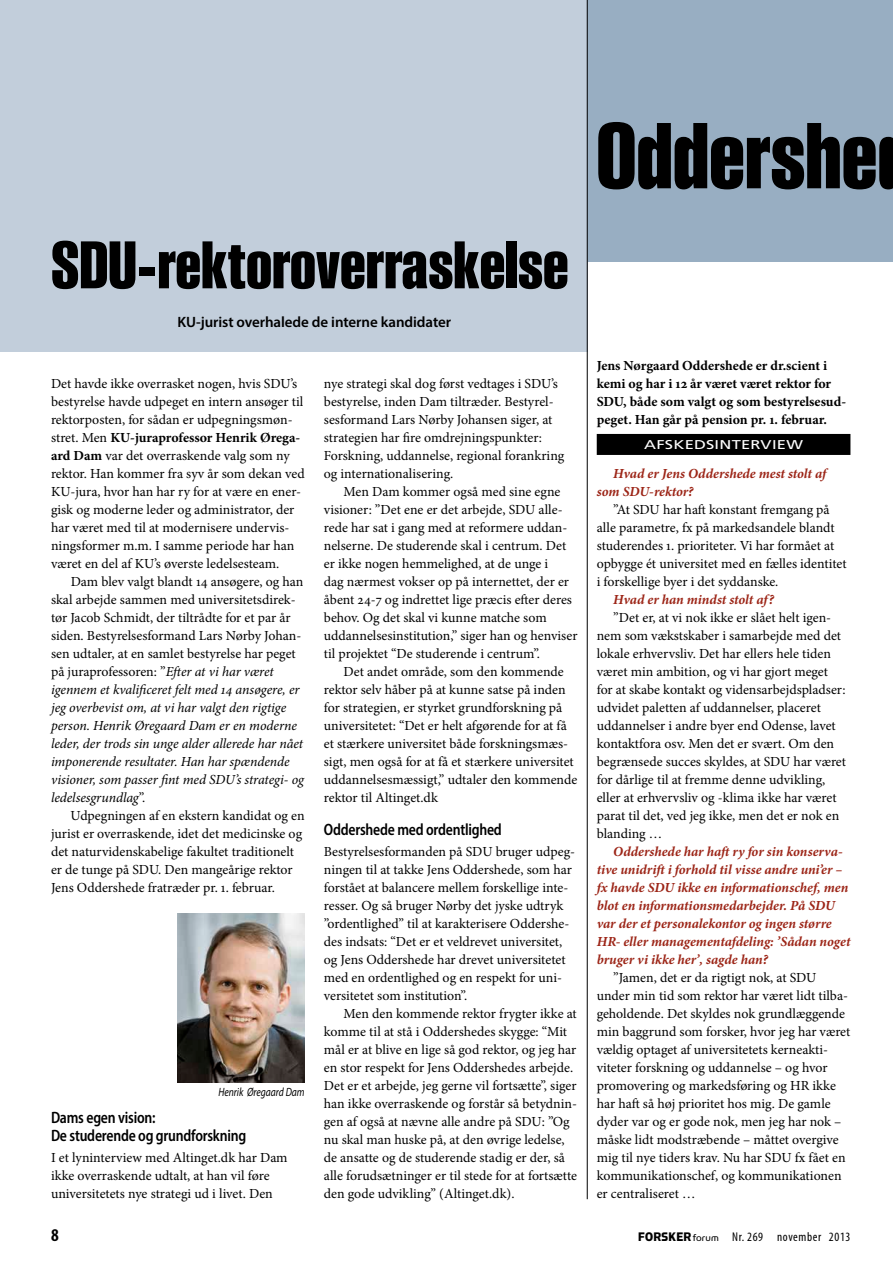
<style>
.page{position:relative;width:893px;height:1263px;background:#fff}
.page>*{position:absolute;margin:0;border:0;box-sizing:border-box;transform-origin:0 0}
.t1{font:700 96px "Smart Sans Std";color:#000}
.t2{font:700 69px "Smart Sans Std";color:#000}
.t3{font:700 condensed 18px "Myriad Pro";color:#000}
.t4{font:600 semi-condensed 16.5px/18px "Myriad Pro";letter-spacing:-.015em;color:#000;scale:.9 1}
.t5{font:600 15px "Myriad Pro";letter-spacing:-.005em;color:#000}
.t6{font:13.8px/18px "Minion Pro";color:#000}
.t7{font:italic 13.8px/18px "Minion Pro";letter-spacing:-.005em;color:#000}
.t8{font:italic 700 13.8px/18px "Minion Pro";letter-spacing:-.005em;color:#9c2517}
.t9{font:700 13.8px/18px "Minion Pro";color:#000}
.t10{font:condensed 12.75px "Myriad Pro";letter-spacing:.05em;color:#000}
.t11{font:12.75px "Frutiger LT Std";letter-spacing:.015em;color:#fff;scale:1.3 1}
.t12{font:italic 12px "Myriad Pro";color:#000;scale:.8 1}
.s1{font-weight:700}
.s2{font-style:normal}
.s3{font-family:"Simian Display Chimpanzee";font-stretch:normal;font-size:13.95px}
.s4{font-family:"Simian Display Orangutan";font-stretch:normal;font-size:11.4px}
</style>
<div class="page">
<div style="left:0;top:0;width:587px;height:352px;background:#c2cedb"></div>
<div style="left:587px;top:0;width:306px;height:262px;background:#98aec2"></div>
<hr style="left:587px;top:0;width:1px;height:1199px;background:#000">
<img style="left:177px;top:914px;width:128px;height:169px">
<div style="left:597px;top:434px;width:253px;height:21px;background:#000"></div>
<h1 class="t1" style="left:597px;top:102px;width:282px">Oddershe</h1>
<h2 class="t2" style="left:51px;top:226px;width:519px">SDU-rektoroverraskelse</h2>
<p class="t5" style="left:177px;top:313px;width:275px">KU-jurist overhalede de interne kandidater</p>
<p class="t6" style="left:51px;top:374px;width:255px">Det havde ikke overrasket nogen, hvis SDU’s bestyrelse havde udpeget en intern ansøger til rektorposten, for sådan er udpegningsmøn&shy;stret. Men <span class="s1">KU-juraprofessor Henrik Ørega&shy;ard Dam</span> var det overraskende valg som ny rektor. Han kommer fra syv år som dekan ved KU-jura, hvor han har ry for at være en ener&shy;gisk og moderne leder og administrator, der har været med til at modernisere undervis&shy;ningsformer m.m. I samme periode har han været en del af KU’s øverste ledelsesteam.</p>
<p class="t7" style="left:51px;top:572px;width:254px;text-indent:20px"><span class="s2">Dam blev valgt blandt 14 ansøgere, og han skal arbejde sammen med universitetsdirek&shy;tør Jacob Schmidt, der tiltrådte for et par år siden. Bestyrelsesformand Lars Nørby Johan&shy;sen udtaler, at en samlet bestyrelse har peget på juraprofessoren: ”</span>Efter at vi har været igennem et kvalificeret felt med 14 ansøgere, er jeg overbevist om, at vi har valgt den rigtige person. Henrik Øregaard Dam er en moderne leder, der trods sin unge alder allerede har nået imponerende resultater. Han har spændende visioner, som passer fint med SDU’s strategi- og ledelsesgrundlag<span class="s2">”.</span></p>
<p class="t6" style="left:51px;top:806px;width:255px;text-indent:20px">Udpegningen af en ekstern kandidat og en jurist er overraskende, idet det medicinske og det naturvidenskabelige fakultet traditionelt er de tunge på SDU. Den mangeårige rektor Jens Oddershede fratræder pr. 1. februar.</p>
<p class="t12" style="left:218px;top:1084px;width:109px">Henrik Øregaard Dam</p>
<p class="t4" style="left:51px;top:1108px;width:219px">Dams egen vision:<br>De studerende og grundforskning</p>
<p class="t6" style="left:51px;top:1148px;width:238px">I et lyninterview med Altinget.dk har Dam ikke overraskende udtalt, at han vil føre universitetets nye strategi ud i livet. Den</p>
<p class="t6" style="left:324px;top:374px;width:242px">nye strategi skal dog først vedtages i SDU’s bestyrelse, inden Dam tiltræder. Bestyrel&shy;sesformand Lars Nørby Johansen siger, at strategien har fire omdrejningspunkter:<br>Forskning, uddannelse, regional forankring og internationalisering.</p>
<p class="t6" style="left:324px;top:482px;width:255px;text-indent:20px">Men Dam kommer også med sine egne visioner: ”Det ene er det arbejde, SDU alle&shy;rede har sat i gang med at reformere uddan&shy;nelserne. De studerende skal i centrum. Det er ikke nogen hemmelighed, at de unge i<br>dag nærmest vokser op på internettet, der er åbent 24-7 og indrettet lige præcis efter deres behov. Og det skal vi kunne matche som uddannelsesinstitution,” siger han og henviser til projektet “De studerende i centrum”.</p>
<p class="t6" style="left:324px;top:662px;width:255px;text-indent:20px">Det andet område, som den kommende rektor selv håber på at kunne satse på inden for strategien, er styrket grundforskning på universitetet: “Det er helt afgørende for at få et stærkere universitet både forskningsmæs&shy;sigt, men også for at få et stærkere universitet uddannelsesmæssigt,” udtaler den kommende rektor til Altinget.dk</p>
<p class="t4" style="left:324px;top:820px;width:199px">Oddershede med ordentlighed</p>
<p class="t6" style="left:324px;top:842px;width:253px">Bestyrelsesformanden på SDU bruger udpeg&shy;ningen til at takke Jens Oddershede, som har forstået at balancere mellem forskellige inte&shy;resser. Og så bruger Nørby det jyske udtryk ”ordentlighed” til at karakterisere Oddershe&shy;des indsats: “Det er et veldrevet universitet, og Jens Oddershede har drevet universitetet med en ordentlighed og en respekt for uni&shy;versitetet som institution”.</p>
<p class="t6" style="left:324px;top:1004px;width:255px;text-indent:20px">Men den kommende rektor frygter ikke at komme til at stå i Oddershedes skygge: “Mit mål er at blive en lige så god rektor, og jeg har en stor respekt for Jens Oddershedes arbejde.<br>Det er et arbejde, jeg gerne vil fortsætte”, siger han ikke overraskende og forstår så betydnin&shy;gen af også at nævne alle andre på SDU: ”Og nu skal man huske på, at den øvrige ledelse, de ansatte og de studerende stadig er der, så alle forudsætninger er til stede for at fortsætte den gode udvikling” (Altinget.dk).</p>
<p class="t9" style="left:597px;top:356px;width:251px">Jens Nørgaard Oddershede er dr.scient i kemi og har i 12 år været været rektor for SDU, både som valgt og som bestyrelsesud&shy;peget. Han går på pension pr. 1. februar.</p>
<p class="t11" style="left:644px;top:437px;width:124px">AFSKEDSINTERVIEW</p>
<p class="t8" style="left:597px;top:464px;width:231px;text-indent:16px">Hvad er Jens Oddershede mest stolt af som SDU-rektor?</p>
<p class="t6" style="left:597px;top:500px;width:251px;text-indent:16px">”At SDU har haft konstant fremgang på alle parametre, fx på markedsandele blandt studerendes 1. prioriteter. Vi har formået at opbygge ét universitet med en fælles identitet i forskellige byer i det syddanske.</p>
<p class="t8" style="left:613px;top:590px;width:162px">Hvad er han mindst stolt af?</p>
<p class="t6" style="left:597px;top:608px;width:251px;text-indent:16px">”Det er, at vi nok ikke er slået helt igen&shy;nem som vækstskaber i samarbejde med det lokale erhvervsliv. Det har ellers hele tiden været min ambition, og vi har gjort meget for at skabe kontakt og vidensarbejdspladser: udvidet paletten af uddannelser, placeret uddannelser i andre byer end Odense, lavet kontaktfora osv. Men det er svært. Om den begrænsede succes skyldes, at SDU har været for dårlige til at fremme denne udvikling, eller at erhvervsliv og -klima ikke har været parat til det, ved jeg ikke, men det er nok en blanding …</p>
<p class="t8" style="left:597px;top:842px;width:255px;text-indent:16px">Oddershede har haft ry for sin konserva&shy;tive unidrift i forhold til visse andre uni’er – fx havde SDU ikke en informationschef, men blot en informationsmedarbejder. På SDU var der et personalekontor og ingen større HR- eller managementafdeling: ’Sådan noget bruger vi ikke her’, sagde han?</p>
<p class="t6" style="left:597px;top:968px;width:255px;text-indent:16px">”Jamen, det er da rigtigt nok, at SDU under min tid som rektor har været lidt tilba&shy;geholdende. Det skyldes nok grundlæggende min baggrund som forsker, hvor jeg har været vældig optaget af universitetets kerneakti&shy;viteter forskning og uddannelse – og hvor promovering og markedsføring og HR ikke har haft så høj prioritet hos mig. De gamle dyder var og er gode nok, men jeg har nok – måske lidt modstræbende – måttet overgive mig til nye tiders krav. Nu har SDU fx fået en kommunikationschef, og kommunikationen er centraliseret …</p>
<h3 class="t3" style="left:51px;top:1224px;width:9px">8</h3>
<p class="t10" style="left:638px;top:1229px;width:214px"><span class="s3">FORSKER</span><span class="s4">forum</span> Nr. 269 november 2013</p>
</div>
